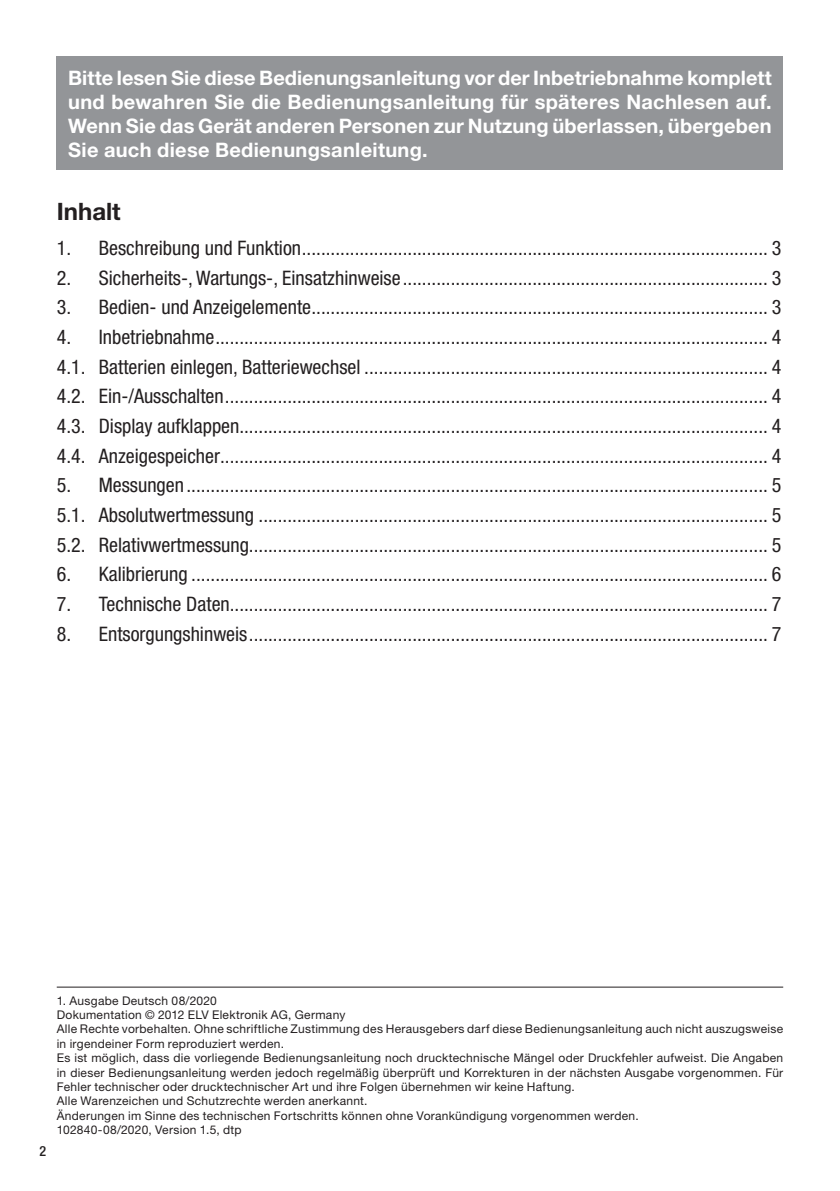
<style>
.page{position:relative;width:840px;height:1191px;background:#fff}
.page>*{position:absolute;margin:0;border:0;box-sizing:border-box;transform-origin:0 0}
.t1{font:700 24px "Helvetica Neue LT Std";color:#231f20}
.t2{font:condensed 20px/29.6px "Helvetica Neue LT Std";color:#231f20;text-align:justify}
.t3{font:700 20px/24px "Helvetica Neue LT Std";letter-spacing:.015em;color:#fff;text-align:justify}
.t4{font:500 condensed 14px "Helvetica Neue LT Std";color:#231f20}
.t5{font:12px/14.4px "Helvetica Neue LT Std";letter-spacing:.025em;color:#231f20}
</style>
<div class="page">
<div style="left:57px;top:57px;width:725px;height:113px;background:#939598"></div>
<hr style="left:57px;top:986px;width:725px;height:1px;background:#231f20">
<p class="t3" style="left:68px;top:65px;width:705px">Bitte lesen Sie diese Bedienungsanleitung vor der Inbetriebnahme komplett und bewahren Sie die Bedienungsanleitung für späteres Nachlesen auf.<br>Wenn Sie das Gerät anderen Personen zur Nutzung überlassen, übergeben Sie auch diese Bedienungsanleitung.</p>
<p class="t1" style="left:57px;top:196px;width:65px">Inhalt</p>
<p class="t2" style="left:57px;top:233px;width:725px">1. Beschreibung und Funktion................................................................................................. 3</p>
<p class="t2" style="left:57px;top:262px;width:726px">2. Sicherheits-, Wartungs-, Einsatzhinweise............................................................................ 3</p>
<p class="t2" style="left:57px;top:292px;width:725px">3. Bedien- und Anzeigelemente............................................................................................... 3</p>
<p class="t2" style="left:57px;top:322px;width:726px">4. Inbetriebnahme................................................................................................................... 4<br>4.1. Batterien einlegen, Batteriewechsel .................................................................................... 4<br>4.2. Ein-/Ausschalten................................................................................................................. 4<br>4.3. Display aufklappen.............................................................................................................. 4<br>4.4. Anzeigespeicher.................................................................................................................. 4</p>
<p class="t2" style="left:57px;top:470px;width:725px">5. Messungen ......................................................................................................................... 5<br>5.1. Absolutwertmessung .......................................................................................................... 5<br>5.2. Relativwertmessung............................................................................................................ 5</p>
<p class="t2" style="left:57px;top:559px;width:725px">6. Kalibrierung ........................................................................................................................ 6</p>
<p class="t2" style="left:57px;top:589px;width:725px">7. Technische Daten................................................................................................................ 7</p>
<p class="t2" style="left:57px;top:618px;width:725px">8. Entsorgungshinweis............................................................................................................ 7</p>
<p class="t4" style="left:40px;top:1142px;width:8px">2</p>
<p class="t5" style="left:57px;top:993px;width:727px">1. Ausgabe Deutsch 08/2020<br>Dokumentation © 2012 ELV Elektronik AG, Germany<br>Alle Rechte vorbehalten. Ohne schriftliche Zustimmung des Herausgebers darf diese Bedienungsanleitung auch nicht auszugsweise in irgendeiner Form reproduziert werden.<br>Es ist möglich, dass die vorliegende Bedienungsanleitung noch drucktechnische Mängel oder Druckfehler aufweist. Die Angaben in dieser Bedienungsanleitung werden jedoch regelmäßig überprüft und Korrekturen in der nächsten Ausgabe vorgenommen. Für Fehler technischer oder drucktechnischer Art und ihre Folgen übernehmen wir keine Haftung.<br>Alle Warenzeichen und Schutzrechte werden anerkannt.<br>Änderungen im Sinne des technischen Fortschritts können ohne Vorankündigung vorgenommen werden.<br>102840-08/2020, Version 1.5, dtp</p>
</div>
